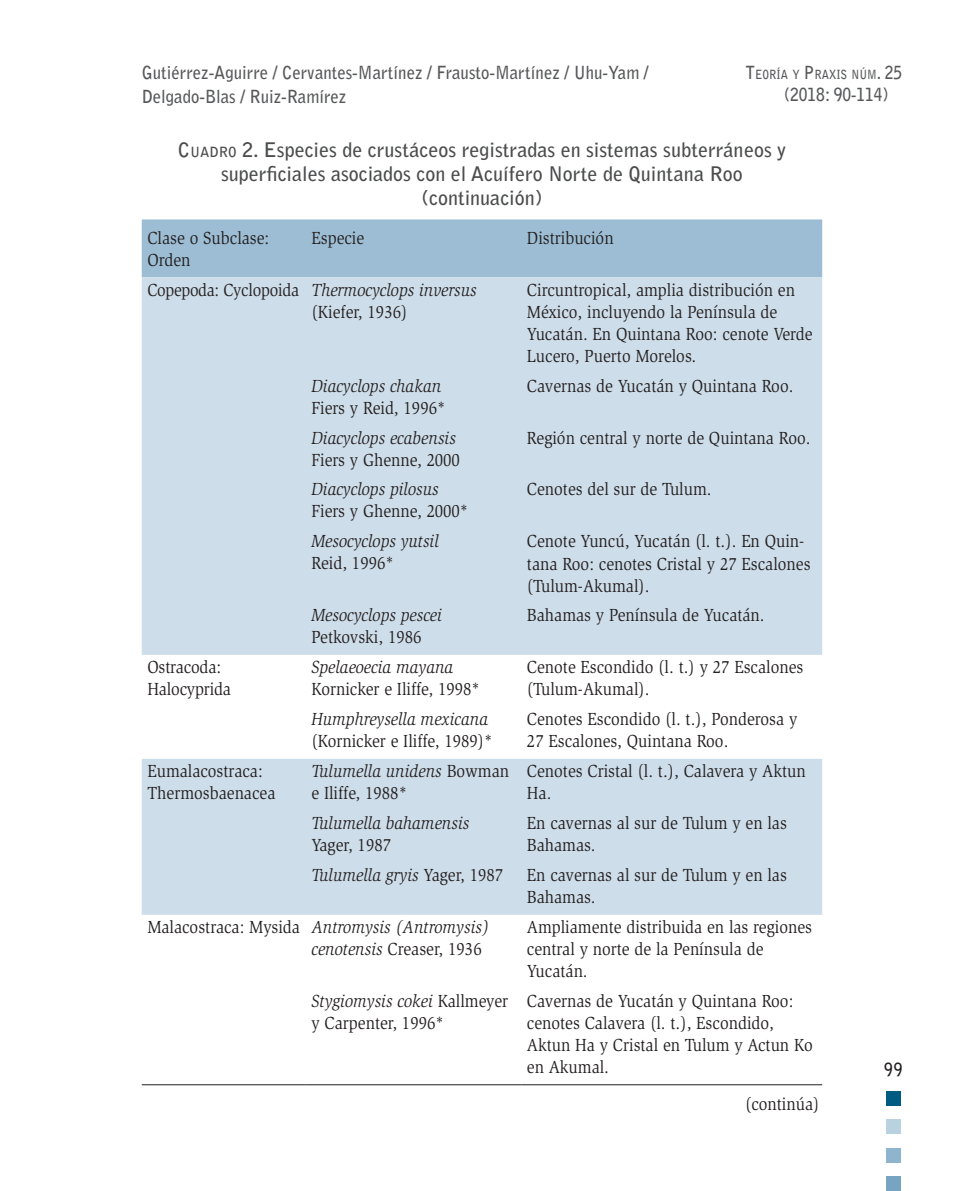
<style>
.page{position:relative;width:964px;height:1191px;background:#fff}
.page>*{position:absolute;margin:0;border:0;box-sizing:border-box;transform-origin:0 0}
.t1{font:700 20px/24px "Bell Gothic Std";color:#4b4c4d;text-align:center}
.t2{font:18px/22px "Slimbach Std";color:#231f20;scale:.9 1}
.t3{font:italic 18px/22px "Slimbach Std";color:#231f20;scale:.9 1}
.t4{font:700 18px/24px "Bell Gothic Std";color:#57585a;scale:.93 1}
.t5{font:18px/22px "Slimbach Std";color:#231f20;scale:.89 1}
.t6{font:700 18px "Bell Gothic Std";color:#57585a;scale:.87 1}
.t7{font:700 18px "Bell Gothic Std";color:#231f20;scale:.87 1}
.t8{font:700 12.6px "Bell Gothic Std";color:#57585a;scale:.87 1}
.s1{font-size:18px}
.s2{font-style:inherit}
.s3{font-size:14px}
.s4{font-style:italic}
.s5{font-style:normal}
</style>
<div class="page">
<div style="left:886px;top:1091px;width:15px;height:14px;background:#005b82"></div>
<div style="left:886px;top:1176px;width:15px;height:15px;background:#76a4c1"></div>
<div style="left:886px;top:1119px;width:15px;height:15px;background:#bad1e0"></div>
<div style="left:886px;top:1148px;width:15px;height:14px;background:#8fb4cd"></div>
<div style="left:142px;top:219px;width:680px;height:58px;background:#9cbdd3"></div>
<svg style="left:142px;top:277px;width:680px;height:637px;fill:#cddde9"></svg>
<hr style="left:142px;top:1084px;width:164px;height:1px;background:#231f20">
<hr style="left:306px;top:1084px;width:215px;height:1px;background:#231f20">
<hr style="left:521px;top:1084px;width:301px;height:1px;background:#231f20">
<p class="t4" style="left:142px;top:60px;width:546px">Gutiérrez-Aguirre / Cervantes-Martínez / Frausto-Martínez / Uhu-Yam /<br>Delgado-Blas / Ruiz-Ramírez</p>
<p class="t8" style="left:745px;top:67px;width:182px"><span class="s1">T</span>EORÍA Y <span class="s1">P</span>RAXIS NÚM<span class="s1">. 25</span></p>
<p class="t6" style="left:784px;top:84px;width:122px">(2018: 90-114)</p>
<p class="t1" style="left:178px;top:138px;width:610px"><span class="s2">C</span><span class="s3">UADRO</span> 2. Especies de crustáceos registradas en sistemas subterráneos y superficiales asociados con el Acuífero Norte de Quintana Roo (continuación)</p>
<p class="t2" style="left:147px;top:227px;width:137px">Clase o Subclase:<br>Orden</p>
<p class="t2" style="left:311px;top:227px;width:60px">Especie</p>
<p class="t2" style="left:527px;top:227px;width:98px">Distribución</p>
<p class="t5" style="left:311px;top:279px;width:187px;text-indent:-164px">Copepoda: Cyclopoida <span class="s4">Thermocyclops inversus </span>(Kiefer, 1936)</p>
<p class="t2" style="left:527px;top:279px;width:319px">Circuntropical, amplia distribución en México, incluyendo la Península de Yucatán. En Quintana Roo: cenote Verde Lucero, Puerto Morelos.</p>
<p class="t3" style="left:311px;top:374px;width:146px">Diacyclops chakan</p>
<p class="t2" style="left:311px;top:396px;width:150px">Fiers y Reid, 1996*</p>
<p class="t2" style="left:527px;top:374px;width:298px">Cavernas de Yucatán y Quintana Roo.</p>
<p class="t3" style="left:311px;top:426px;width:162px">Diacyclops ecabensis</p>
<p class="t2" style="left:311px;top:448px;width:166px">Fiers y Ghenne, 2000</p>
<p class="t2" style="left:527px;top:426px;width:317px">Región central y norte de Quintana Roo.</p>
<p class="t3" style="left:311px;top:478px;width:143px">Diacyclops pilosus</p>
<p class="t2" style="left:311px;top:500px;width:176px">Fiers y Ghenne, 2000*</p>
<p class="t2" style="left:527px;top:478px;width:207px">Cenotes del sur de Tulum.</p>
<p class="t3" style="left:311px;top:530px;width:143px">Mesocyclops yutsil</p>
<p class="t2" style="left:311px;top:552px;width:93px">Reid, 1996*</p>
<p class="t2" style="left:527px;top:530px;width:317px">Cenote Yuncú, Yucatán (l. t.). En Quin&shy;tana Roo: cenotes Cristal y 27 Escalones (Tulum-Akumal).</p>
<p class="t3" style="left:311px;top:604px;width:146px">Mesocyclops pescei</p>
<p class="t2" style="left:311px;top:626px;width:124px">Petkovski, 1986</p>
<p class="t2" style="left:527px;top:604px;width:266px">Bahamas y Península de Yucatán.</p>
<p class="t2" style="left:147px;top:656px;width:94px">Ostracoda:<br>Halocyprida</p>
<p class="t3" style="left:311px;top:656px;width:159px">Spelaeoecia mayana</p>
<p class="t2" style="left:311px;top:678px;width:189px">Kornicker e Iliffe, 1998*</p>
<p class="t2" style="left:527px;top:656px;width:309px">Cenote Escondido (l. t.) y 27 Escalones (Tulum-Akumal).</p>
<p class="t3" style="left:311px;top:708px;width:198px">Humphreysella mexicana</p>
<p class="t2" style="left:311px;top:730px;width:203px">(Kornicker e Iliffe, 1989)*</p>
<p class="t2" style="left:527px;top:708px;width:302px">Cenotes Escondido (l. t.), Ponderosa y<br>27 Escalones, Quintana Roo.</p>
<p class="t2" style="left:147px;top:760px;width:144px">Eumalacostraca:<br>Thermosbaenacea</p>
<p class="t2" style="left:311px;top:760px;width:221px"><span class="s4">Tulumella unidens</span> Bowman e Iliffe, 1988*</p>
<p class="t2" style="left:527px;top:760px;width:311px">Cenotes Cristal (l. t.), Calavera y Aktun<br>Ha.</p>
<p class="t3" style="left:311px;top:812px;width:177px">Tulumella bahamensis</p>
<p class="t2" style="left:311px;top:834px;width:90px">Yager, 1987</p>
<p class="t2" style="left:527px;top:812px;width:290px">En cavernas al sur de Tulum y en las<br>Bahamas.</p>
<p class="t3" style="left:311px;top:864px;width:215px">Tulumella gryis <span class="s5">Yager, 1987</span></p>
<p class="t2" style="left:527px;top:864px;width:290px">En cavernas al sur de Tulum y en las<br>Bahamas.</p>
<p class="t3" style="left:311px;top:916px;width:199px;text-indent:-164px"><span class="s5">Malacostraca: Mysida</span> Antromysis (Antromysis) cenotensis <span class="s5">Creaser, 1936</span></p>
<p class="t2" style="left:527px;top:916px;width:318px">Ampliamente distribuida en las regiones central y norte de la Península de<br>Yucatán.</p>
<p class="t2" style="left:311px;top:990px;width:220px"><span class="s4">Stygiomysis cokei</span> Kallmeyer y Carpenter, 1996*</p>
<p class="t2" style="left:527px;top:990px;width:319px">Cavernas de Yucatán y Quintana Roo: cenotes Calavera (l. t.), Escondido,<br>Aktun Ha y Cristal en Tulum y Actun Ko en Akumal.</p>
<p class="t2" style="left:745px;top:1093px;width:84px">(continúa)</p>
<p class="t7" style="left:884px;top:1058px;width:23px">99</p>
</div>
